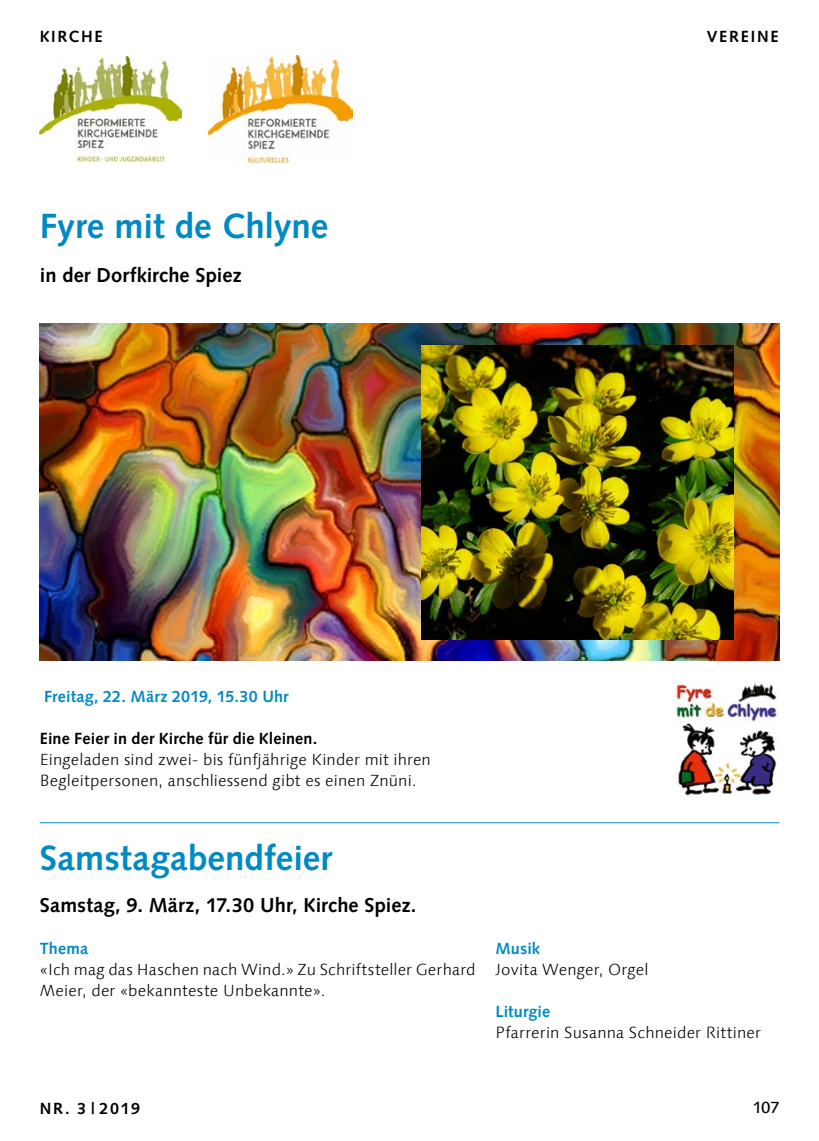
<style>
.page{position:relative;width:819px;height:1141px;background:#fff}
.page>*{position:absolute;margin:0;border:0;box-sizing:border-box;transform-origin:0 0}
.t1{font:700 35px "Syntax";color:#008ac3}
.t2{font:700 20.12px "Syntax";letter-spacing:.005em;color:#000}
.t3{font:300 16.1px/21px "Linotype Syntax Com";letter-spacing:.01em;color:#000}
.t4{font:700 16.1px "Syntax";letter-spacing:.015em;color:#000}
.t5{font:700 16.1px "Syntax";letter-spacing:.005em;color:#008ac3}
.t6{font:700 16.1px "Syntax";letter-spacing:.11em;color:#000}
.t7{font:500 16.1px "Linotype Syntax Com";color:#000}
</style>
<div class="page">
<img style="left:40px;top:56px;width:142px;height:106px">
<img style="left:674px;top:681px;width:103px;height:115px">
<hr style="left:40px;top:822px;width:739px;height:1px;background:#008ac3">
<img style="left:209px;top:56px;width:143px;height:108px">
<img style="left:40px;top:324px;width:739px;height:336px">
<img style="left:422px;top:345px;width:311px;height:294px">
<p class="t4" style="left:40px;top:27px;width:64px">KIRCHE</p>
<p class="t6" style="left:706px;top:27px;width:73px">VEREINE</p>
<h1 class="t1" style="left:40px;top:206px;width:290px">Fyre mit de Chlyne</h1>
<p class="t2" style="left:40px;top:264px;width:203px">in der Dorfkirche Spiez</p>
<p class="t5" style="left:44px;top:687px;width:246px">Freitag, 22. März 2019, 15.30 Uhr</p>
<p class="t4" style="left:40px;top:729px;width:279px">Eine Feier in der Kirche für die Kleinen.</p>
<p class="t3" style="left:40px;top:749px;width:393px">Eingeladen sind zwei- bis fünfjährige Kinder mit ihren<br>Begleitpersonen, anschliessend gibt es einen Znüni.</p>
<h1 class="t1" style="left:40px;top:838px;width:294px">Samstagabendfeier</h1>
<p class="t2" style="left:40px;top:894px;width:378px">Samstag, 9. März, 17.30 Uhr, Kirche Spiez.</p>
<p class="t5" style="left:40px;top:939px;width:50px">Thema</p>
<p class="t3" style="left:40px;top:959px;width:437px">«Ich mag das Haschen nach Wind.» Zu Schriftsteller Gerhard<br>Meier, der «bekannteste Unbekannte».</p>
<p class="t5" style="left:495px;top:939px;width:46px">Musik</p>
<p class="t3" style="left:495px;top:959px;width:154px">Jovita Wenger, Orgel</p>
<p class="t5" style="left:495px;top:1002px;width:56px">Liturgie</p>
<p class="t3" style="left:495px;top:1022px;width:267px">Pfarrerin Susanna Schneider Rittiner</p>
<p class="t4" style="left:40px;top:1099px;width:102px">NR. 3 | 2019</p>
<p class="t7" style="left:752px;top:1097px;width:28px">107</p>
</div>
